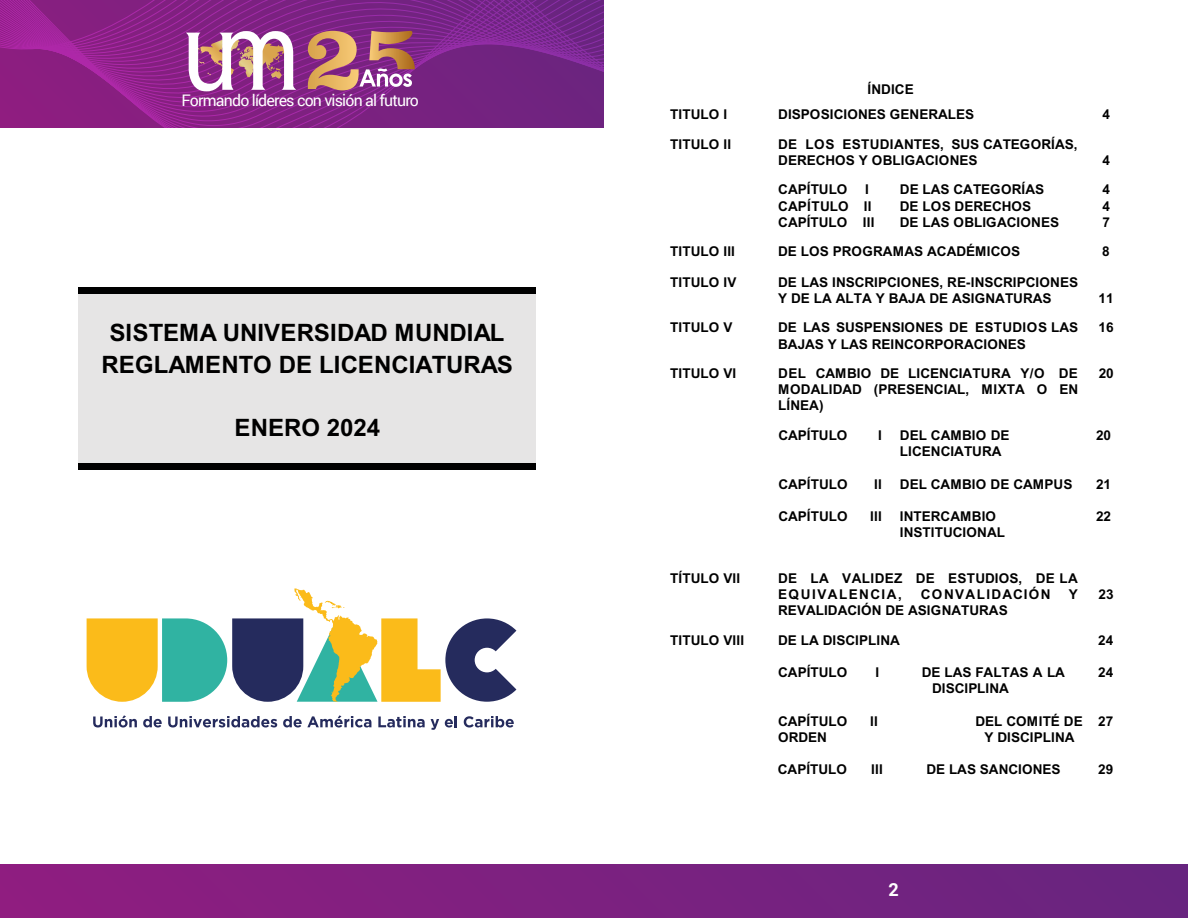
<style>
.page{position:relative;width:1188px;height:918px;background:#fff}
.page>*{position:absolute;margin:0;border:0;box-sizing:border-box;transform-origin:0 0}
.t1{font:700 24px/32.1px "Arial";color:#000;text-align:center}
.t2{font:700 18px "Roboto";color:#fff}
.t3{font:15.9px "Roboto";letter-spacing:-.05em;color:#fff}
.t4{font:700 13.5px/16.2px "Arial";color:#000}
.t5{font:700 13.5px/16.2px "Arial";letter-spacing:.03em;color:#000}
.t6{font:700 13.5px "Arial";letter-spacing:.1em;color:#000}
</style>
<div class="page">
<div style="left:78px;top:287px;width:458px;height:31px;background:#e6e5e5"></div>
<div style="left:78px;top:287px;width:458px;height:7px;background:#000"></div>
<div style="left:78px;top:318px;width:458px;height:31px;background:#e6e5e5"></div>
<div style="left:78px;top:350px;width:458px;height:31px;background:#e6e5e5"></div>
<div style="left:78px;top:381px;width:458px;height:32px;background:#e6e5e5"></div>
<div style="left:78px;top:413px;width:458px;height:32px;background:#e6e5e5"></div>
<div style="left:78px;top:445px;width:458px;height:25px;background:#e6e5e5"></div>
<div style="left:78px;top:463px;width:458px;height:7px;background:#000"></div>
<svg style="left:0;top:122px;width:603px;height:6px;background:#812082"></svg>
<svg style="left:0;top:0;width:603px;height:119px;background:#812287"></svg>
<svg style="left:186px;top:30px;width:110px;height:63px"></svg>
<svg style="left:308px;top:31px;width:107px;height:59px;background:#b37079"></svg>
<svg style="left:93px;top:715px;width:44px;height:13px"></svg>
<svg style="left:143px;top:716px;width:19px;height:12px"></svg>
<svg style="left:168px;top:716px;width:109px;height:12px"></svg>
<svg style="left:283px;top:715px;width:88px;height:13px"></svg>
<svg style="left:378px;top:716px;width:47px;height:11px"></svg>
<svg style="left:431px;top:719px;width:8px;height:11px"></svg>
<svg style="left:445px;top:716px;width:12px;height:12px"></svg>
<svg style="left:464px;top:716px;width:50px;height:12px"></svg>
<svg style="left:87px;top:589px;width:429px;height:113px"></svg>
<div style="left:0;top:864px;width:1188px;height:54px;background:linear-gradient(to right,#901d80,#67257f)"></div>
<p class="t3" style="left:182px;top:89px;width:239px">Formando líderes con visión al futuro</p>
<h1 class="t1" style="left:102px;top:316px;width:413px">SISTEMA UNIVERSIDAD MUNDIAL<br>REGLAMENTO DE LICENCIATURAS</h1>
<h1 class="t1" style="left:235px;top:412px;width:147px">ENERO 2024</h1>
<p class="t4" style="left:868px;top:81px;width:48px">ÍNDICE</p>
<p class="t4" style="left:670px;top:106px;width:59px">TITULO I</p>
<p class="t4" style="left:778px;top:106px;width:197px">DISPOSICIONES GENERALES</p>
<p class="t4" style="left:1103px;top:106px;width:9px">4</p>
<p class="t4" style="left:670px;top:136px;width:62px">TITULO II</p>
<p class="t4" style="left:778px;top:136px;width:301px">DE LOS ESTUDIANTES, SUS CATEGORÍAS,<br>DERECHOS Y OBLIGACIONES</p>
<p class="t4" style="left:1103px;top:152px;width:9px">4</p>
<p class="t4" style="left:778px;top:182px;width:98px;text-indent:87px">I<br>CAPÍTULO II<br>CAPÍTULO III</p>
<p class="t4" style="left:900px;top:182px;width:161px">DE LAS CATEGORÍAS<br>DE LOS DERECHOS<br>DE LAS OBLIGACIONES</p>
<p class="t4" style="left:1103px;top:182px;width:9px;text-align:justify">4<br>4<br>7</p>
<p class="t4" style="left:778px;top:182px;width:71px">CAPÍTULO</p>
<p class="t4" style="left:670px;top:244px;width:66px">TITULO III</p>
<p class="t4" style="left:778px;top:244px;width:244px">DE LOS PROGRAMAS ACADÉMICOS</p>
<p class="t4" style="left:1102px;top:244px;width:9px">8</p>
<p class="t4" style="left:670px;top:274px;width:68px">TITULO IV</p>
<p class="t4" style="left:778px;top:274px;width:301px">DE LAS INSCRIPCIONES, RE-INSCRIPCIONES<br>Y DE LA ALTA Y BAJA DE ASIGNATURAS</p>
<p class="t4" style="left:1099px;top:290px;width:17px">11</p>
<p class="t4" style="left:670px;top:320px;width:64px">TITULO V</p>
<p class="t4" style="left:778px;top:320px;width:301px">DE LAS SUSPENSIONES DE ESTUDIOS LAS<br>BAJAS Y LAS REINCORPORACIONES</p>
<p class="t4" style="left:1099px;top:320px;width:17px">16</p>
<p class="t4" style="left:670px;top:365px;width:68px">TITULO VI</p>
<p class="t4" style="left:778px;top:365px;width:301px;text-align:justify">DEL CAMBIO DE LICENCIATURA Y/O DE MODALIDAD (PRESENCIAL, MIXTA O EN LÍNEA)</p>
<p class="t4" style="left:1099px;top:365px;width:17px">20</p>
<p class="t4" style="left:778px;top:427px;width:71px">CAPÍTULO</p>
<p class="t4" style="left:878px;top:427px;width:5px">I</p>
<p class="t4" style="left:778px;top:476px;width:71px">CAPÍTULO</p>
<p class="t4" style="left:874px;top:476px;width:9px">II</p>
<p class="t4" style="left:778px;top:508px;width:71px">CAPÍTULO</p>
<p class="t4" style="left:870px;top:508px;width:13px">III</p>
<p class="t4" style="left:900px;top:427px;width:111px">DEL CAMBIO DE<br>LICENCIATURA</p>
<p class="t4" style="left:900px;top:476px;width:174px">DEL CAMBIO DE CAMPUS</p>
<p class="t4" style="left:900px;top:508px;width:107px">INTERCAMBIO<br>INSTITUCIONAL</p>
<p class="t4" style="left:1096px;top:427px;width:17px">20</p>
<p class="t4" style="left:1096px;top:476px;width:17px">21</p>
<p class="t4" style="left:1096px;top:508px;width:17px">22</p>
<p class="t4" style="left:670px;top:570px;width:71px">TÍTULO VII</p>
<p class="t5" style="left:778px;top:570px;width:301px">DE LA VALIDEZ DE ESTUDIOS, DE LA<br>EQUIVALENCIA,</p>
<p class="t6" style="left:921px;top:586px;width:131px">CONVALIDACIÓN</p>
<p class="t4" style="left:1069px;top:586px;width:11px">Y</p>
<p class="t4" style="left:778px;top:602px;width:231px">REVALIDACIÓN DE ASIGNATURAS</p>
<p class="t4" style="left:670px;top:632px;width:75px">TITULO VIII</p>
<p class="t4" style="left:778px;top:632px;width:123px">DE LA DISCIPLINA</p>
<p class="t4" style="left:778px;top:664px;width:71px">CAPÍTULO</p>
<p class="t4" style="left:875px;top:664px;width:5px">I</p>
<p class="t4" style="left:932px;top:664px;width:134px;text-indent:-10px">DE LAS FALTAS A LA<br>DISCIPLINA</p>
<p class="t4" style="left:778px;top:713px;width:71px">CAPÍTULO</p>
<p class="t4" style="left:870px;top:713px;width:9px">II</p>
<p class="t4" style="left:975px;top:713px;width:109px">DEL COMITÉ DE</p>
<p class="t4" style="left:778px;top:729px;width:50px">ORDEN</p>
<p class="t4" style="left:985px;top:729px;width:92px">Y DISCIPLINA</p>
<p class="t4" style="left:778px;top:762px;width:71px">CAPÍTULO</p>
<p class="t4" style="left:871px;top:762px;width:13px">III</p>
<p class="t4" style="left:926px;top:762px;width:136px">DE LAS SANCIONES</p>
<p class="t4" style="left:1099px;top:586px;width:17px">23</p>
<p class="t4" style="left:1098px;top:632px;width:17px">24</p>
<p class="t4" style="left:1098px;top:664px;width:17px">24</p>
<p class="t4" style="left:1098px;top:713px;width:17px">27</p>
<p class="t4" style="left:1098px;top:762px;width:17px">29</p>
<h2 class="t2" style="left:888px;top:877px;width:12px">2</h2>
</div>
